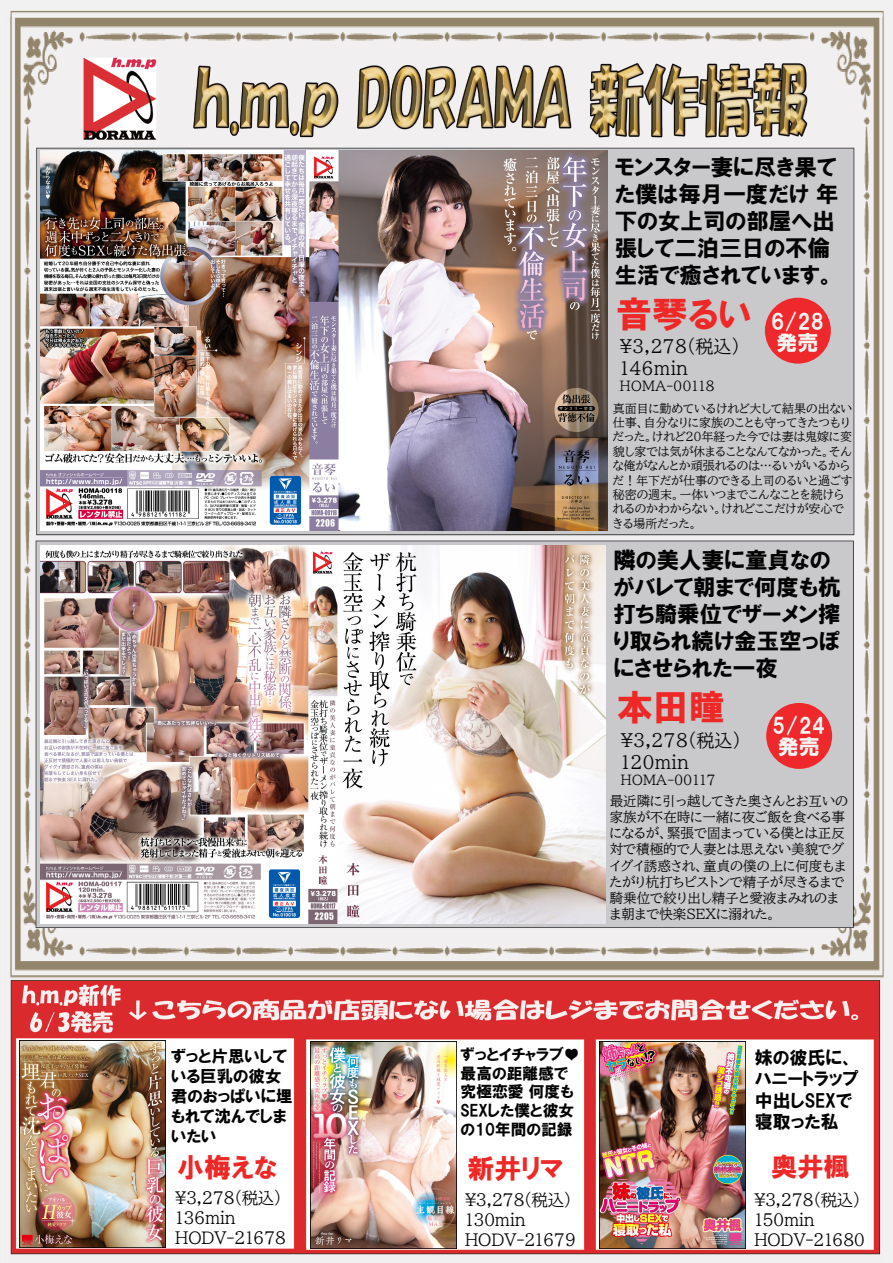
<style>
.page{position:relative;width:893px;height:1263px;background:#fff}
.page>*{position:absolute;margin:0;border:0;box-sizing:border-box;transform-origin:0 0}
.t1{font:36px "HGP Soei Kakugothic UB";color:#ee2827}
.t2{font:27px "HGP Soei Kakugothic UB";color:#ee2827}
.t3{font:26.25px "HGP Soei Kakugothic UB";color:#ee2827}
.t4{font:22.5px/27px "HGP Soei Kakugothic UB";color:#030303}
.t5{font:21px/21px "HGP Soei Kakugothic UB";color:#f5f6f3}
.t6{font:18px/21.6px "BIZ UDP Mincho Medium";color:#030303}
.t7{font:18px/21.6px "HGP Soei Kakugothic UB";color:#030303}
.t8{font:16.5px/19.8px "BIZ UDP Mincho Medium";letter-spacing:-.025em;color:#030303}
.t9{font:16.5px/19.8px "HGP Soei Kakugothic UB";color:#030303}
.t10{font:15.75px/18.9px "HGP Soei Kakugothic UB";color:#030303}
.t11{font:13.5px/16.2px "BIZ UDP Mincho Medium";color:#030303}
.t12{font:12px/14.4px "BIZ UDP Mincho Medium";color:#030303}
</style>
<div class="page">
<img style="left:1px;top:0;width:892px;height:1263px">
<img style="left:41px;top:545px;width:565px;height:379px">
<div style="left:765px;top:298px;width:66px;height:66px;background:#ee282b;border-radius:50%"></div>
<img style="left:20px;top:1043px;width:146px;height:204px">
<img style="left:40px;top:151px;width:567px;height:380px">
<img style="left:96px;top:980px;width:797px;height:64px">
<img style="left:0;top:980px;width:160px;height:63px">
<div style="left:766px;top:703px;width:66px;height:66px;background:#ee282b;border-radius:50%"></div>
<img style="left:310px;top:1041px;width:147px;height:207px">
<img style="left:600px;top:1042px;width:146px;height:206px">
<h3 class="t9" style="left:171px;top:1046px;width:123px">ずっと片思いしている巨乳の彼女君のおっぱいに埋もれて沈んでしまいたい</h3>
<h2 class="t2" style="left:177px;top:1154px;width:102px">小梅えな</h2>
<h3 class="t8" style="left:175px;top:1188px;width:112px">¥3,278(税込)<br>136min<br>HODV-21678</h3>
<h3 class="t4" style="left:615px;top:153px;width:225px">モンスター妻に尽き果てた僕は毎月一度だけ 年下の女上司の部屋へ出張して二泊三日の不倫生活で癒されています。</h3>
<h1 class="t1" style="left:616px;top:296px;width:137px">音琴るい</h1>
<h3 class="t5" style="left:771px;top:310px;width:54px">6/28発売</h3>
<h3 class="t6" style="left:620px;top:335px;width:122px">¥3,278(税込)<br>146min</h3>
<p class="t11" style="left:620px;top:377px;width:96px">HOMA-00118</p>
<p class="t12" style="left:613px;top:401px;width:241px">真面目に勤めているけれど大して結果の出ない仕事、自分なりに家族のことも守ってきたつもりだった。けれど20年経った今では妻は鬼嫁に変貌し家では気が休まることなんてなかった。そんな俺がなんとか頑張れるのは…るいがいるからだ！年下だが仕事のできる上司のるいと過ごす秘密の週末。一体いつまでこんなことを続けられるのかわからない。けれどここだけが安心できる場所だった。</p>
<h3 class="t4" style="left:613px;top:546px;width:229px">隣の美人妻に童貞なのがバレて朝まで何度も杭打ち騎乗位でザーメン搾り取られ続け金玉空っぽにさせられた一夜</h3>
<h1 class="t1" style="left:617px;top:689px;width:109px">本田瞳</h1>
<h3 class="t6" style="left:621px;top:729px;width:122px">¥3,278(税込)<br>120min</h3>
<p class="t11" style="left:621px;top:771px;width:96px">HOMA-00117</p>
<h3 class="t5" style="left:772px;top:715px;width:54px">5/24発売</h3>
<p class="t11" style="left:610px;top:792px;width:240px">最近隣に引っ越してきた奥さんとお互いの家族が不在時に一緒に夜ご飯を食べる事になるが、緊張で固まっている僕とは正反対で積極的で人妻とは思えない美貌でグイグイ誘惑され、童貞の僕の上に何度もまたがり杭打ちピストンで精子が尽きるまで騎乗位で絞り出し精子と愛液まみれのまま朝まで快楽SEXに溺れた。</p>
<h3 class="t10" style="left:461px;top:1044px;width:120px">ずっとイチャラブ♥最高の距離感で究極恋愛 何度も<br>SEXした僕と彼女の10年間の記録</h3>
<h2 class="t2" style="left:468px;top:1155px;width:98px">新井リマ</h2>
<h3 class="t8" style="left:465px;top:1190px;width:112px">¥3,278(税込)<br>130min<br>HODV-21679</h3>
<h3 class="t7" style="left:755px;top:1046px;width:117px">妹の彼氏に、ハニートラップ　中出しSEXで寝取った私</h3>
<h3 class="t3" style="left:771px;top:1153px;width:80px">奥井楓</h3>
<h3 class="t8" style="left:754px;top:1190px;width:112px">¥3,278(税込)<br>150min<br>HODV-21680</h3>
</div>
